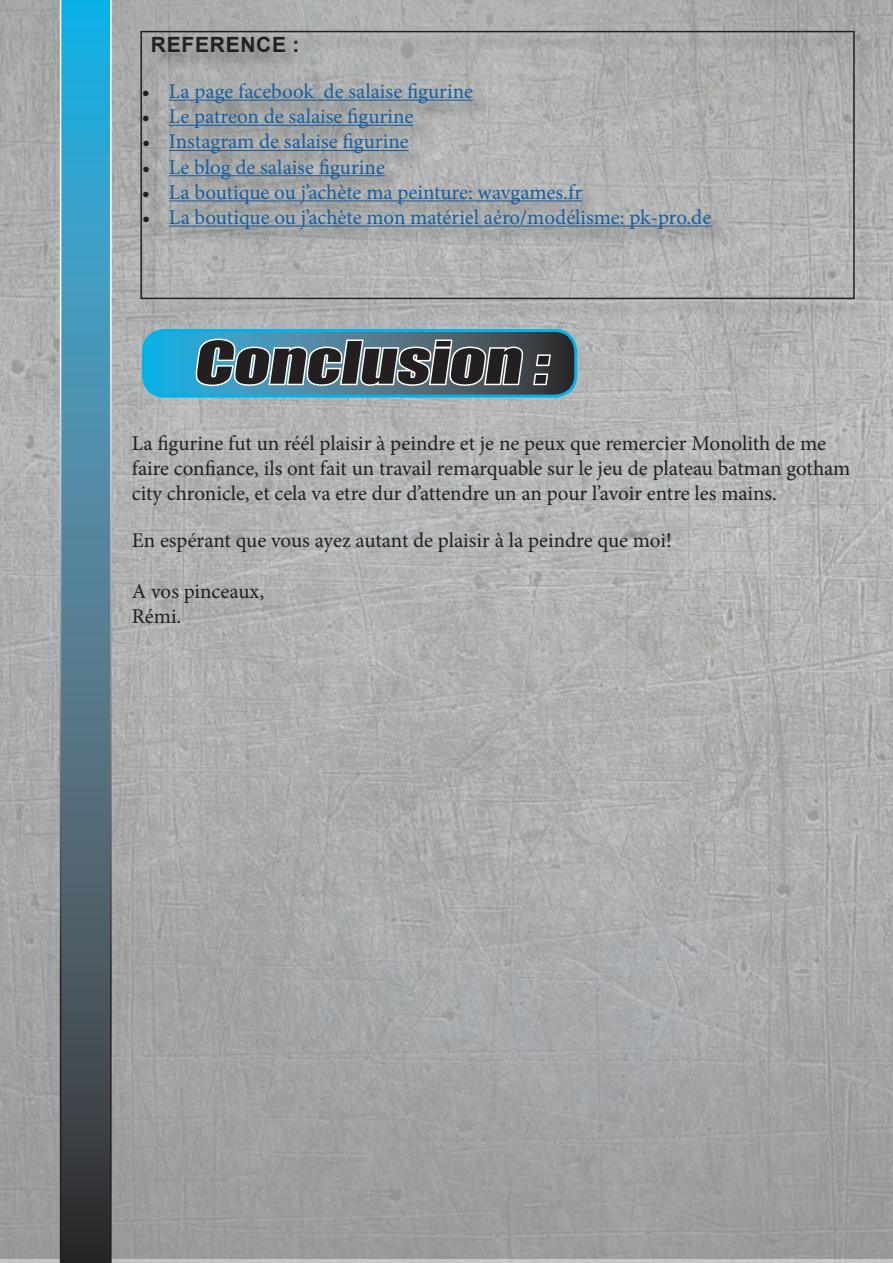
<style>
.page{position:relative;width:893px;height:1263px;background:#fff}
.page>*{position:absolute;margin:0;border:0;box-sizing:border-box;transform-origin:0 0}
.t1{font:54px "Impact";color:#231f20;scale:1.3 1}
.t2{font:21px/25.2px "Minion Pro";color:#231f20}
.t3{font:21px "Minion Pro";color:#175d9e}
.t4{font:700 21px "Arial";letter-spacing:.035em;color:#231f20}
.s1{color:#231f20}
</style>
<div class="page">
<img style="left:0;top:0;width:893px;height:1263px">
<svg style="left:60px;top:0;width:52px;height:1263px;background:#497a8f"></svg>
<div style="left:143px;top:33px;width:730px;height:285px;background:#231f20;opacity:.36"></div>
<hr style="left:169px;top:100px;width:304px;height:1px;background:#175d9e">
<hr style="left:169px;top:125px;width:244px;height:1px;background:#175d9e">
<hr style="left:169px;top:150px;width:240px;height:1px;background:#175d9e">
<hr style="left:169px;top:175px;width:216px;height:1px;background:#175d9e">
<hr style="left:169px;top:200px;width:413px;height:1px;background:#175d9e">
<hr style="left:169px;top:226px;width:542px;height:1px;background:#175d9e">
<div style="left:140px;top:31px;width:715px;height:268px;border:2px solid #231f20"></div>
<svg style="left:143px;top:330px;width:433px;height:66px"></svg>
<div style="left:142px;top:329px;width:435px;height:69px;border:3px solid #02b2e9;border-radius:21px"></div>
<p class="t4" style="left:151px;top:30px;width:150px">REFERENCE :</p>
<p class="t3" style="left:142px;top:77px;width:333px"><span class="s1">•</span> La page facebook de salaise figurine</p>
<p class="t3" style="left:142px;top:102px;width:273px"><span class="s1">•</span> Le patreon de salaise figurine</p>
<p class="t3" style="left:142px;top:128px;width:268px"><span class="s1">•</span> Instagram de salaise figurine</p>
<p class="t3" style="left:142px;top:153px;width:244px"><span class="s1">•</span> Le blog de salaise figurine</p>
<p class="t3" style="left:142px;top:178px;width:442px"><span class="s1">•</span> La boutique ou j’achète ma peinture: wavgames.fr</p>
<p class="t3" style="left:142px;top:203px;width:571px"><span class="s1">•</span> La boutique ou j’achète mon matériel aéro/modélisme: pk-pro.de</p>
<h1 class="t1" style="left:193px;top:321px;width:282px">Conclusion :</h1>
<p class="t2" style="left:132px;top:431px;width:720px">La figurine fut un réél plaisir à peindre et je ne peux que remercier Monolith de me faire confiance, ils ont fait un travail remarquable sur le jeu de plateau batman gotham city chronicle, et cela va etre dur d’attendre un an pour l’avoir entre les mains.</p>
<p class="t2" style="left:132px;top:528px;width:541px">En espérant que vous ayez autant de plaisir à la peindre que moi!</p>
<p class="t2" style="left:132px;top:578px;width:134px">A vos pinceaux,<br>Rémi.</p>
</div>
